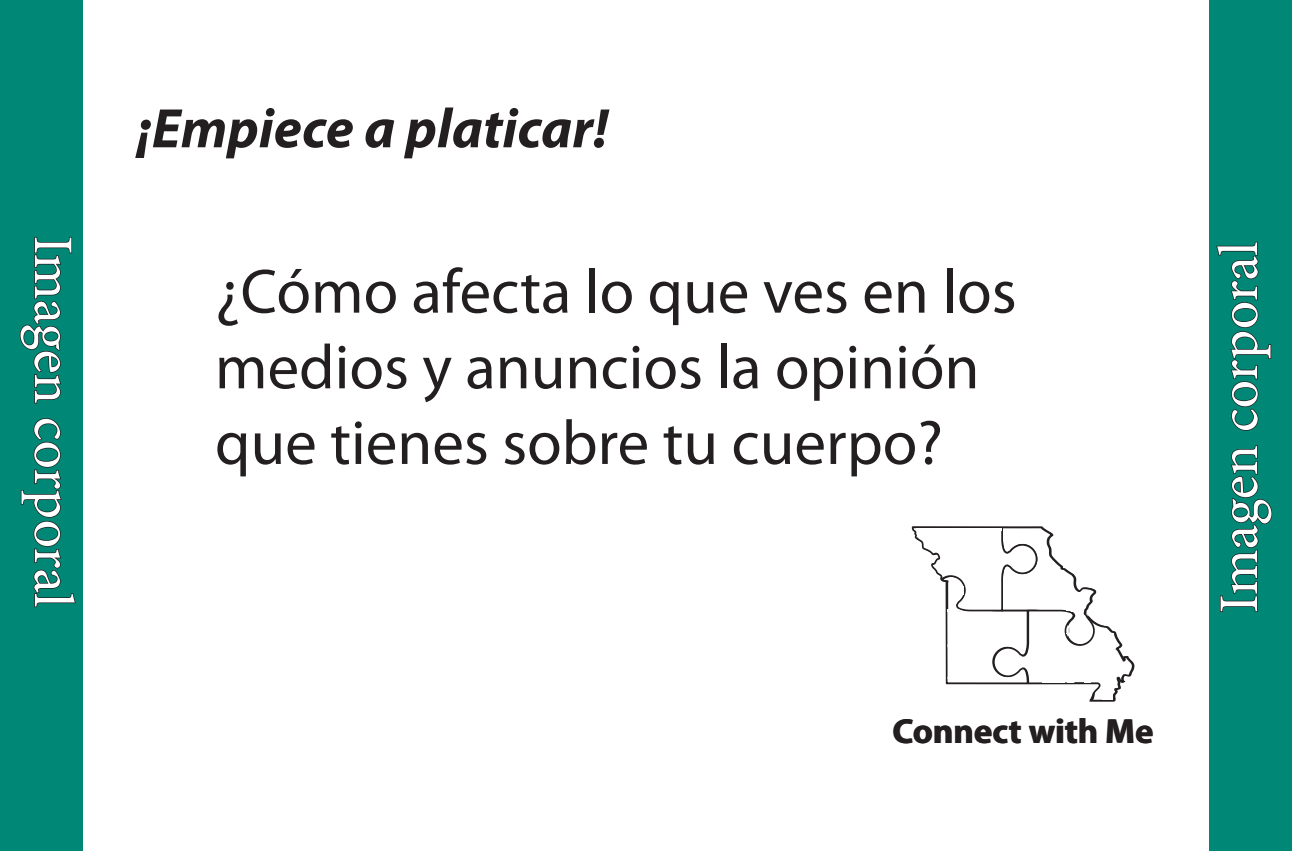
<style>
.page{position:relative;width:1292px;height:851px;background:#fff}
.page>*{position:absolute;margin:0;border:0;box-sizing:border-box;transform-origin:0 0}
.t1{font:63px/75.6px "Myriad Pro";color:#231f20}
.t2{font:56px "Minion Pro";color:#fff}
.t3{font:italic 700 56px "Myriad Pro";color:#231f20}
.t4{font:700 35px "Myriad Pro";color:#231f20}
</style>
<div class="page">
<div style="left:0;top:0;width:83px;height:850px;background:#008776"></div>
<svg style="left:19px;top:237px;width:53px;height:167px"></svg>
<svg style="left:20px;top:418px;width:56px;height:190px"></svg>
<div style="left:1209px;top:0;width:83px;height:850px;background:#008776"></div>
<svg style="left:1220px;top:445px;width:52px;height:167px"></svg>
<svg style="left:1216px;top:241px;width:55px;height:190px"></svg>
<svg style="left:911px;top:526px;width:224px;height:176px"></svg>
<p class="t3" style="left:137px;top:92px;width:473px">¡Empiece a platicar!</p>
<p class="t2" style="left:90px;top:235px;width:373px;rotate:90deg">Imagen corporal</p>
<p class="t2" style="left:1201px;top:613px;width:373px;rotate:-90deg">Imagen corporal</p>
<p class="t1" style="left:215px;top:253px;width:803px">¿Cómo afecta lo que ves en los medios y anuncios la opinión que tienes sobre tu cuerpo?</p>
<p class="t4" style="left:893px;top:708px;width:262px">Connect with Me</p>
</div>
